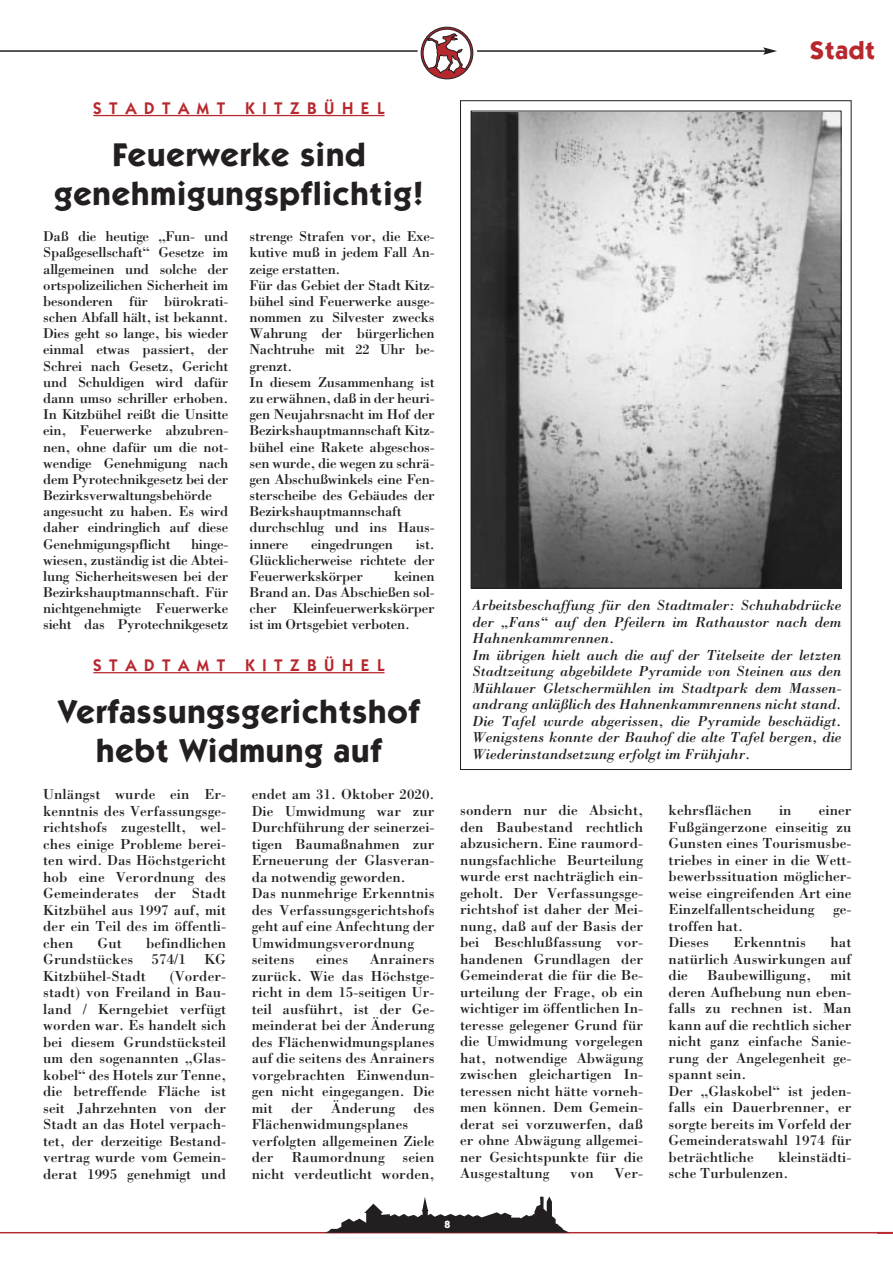
<style>
.page{position:relative;width:893px;height:1262px;background:#fff}
.page>*{position:absolute;margin:0;border:0;box-sizing:border-box;transform-origin:0 0}
.t1{font:700 33px/39px "Itc Kabel";letter-spacing:.03em;color:#231f20;text-align:center}
.t2{font:700 25.5px "Itc Kabel";letter-spacing:.03em;color:#b7282e}
.t3{font:600 16.95px "Itc Kabel";letter-spacing:.445em;color:#b7282e}
.t4{font:15px/16.5px "Bodoni";letter-spacing:.005em;color:#231f20;text-align:justify}
.t5{font:italic 15px/16.5px "Bodoni";color:#231f20}
.t6{font:14.7px/16.2px "Bodoni";letter-spacing:-.015em;color:#231f20;text-align:justify}
.t7{font:700 10.5px "Itc Kabel";color:#fff}
</style>
<div class="page">
<hr style="left:0;top:1231px;width:892px;height:2px;background:#b7282e">
<hr style="left:0;top:50px;width:765px;height:2px;background:#231f20">
<svg style="left:763px;top:47px;width:14px;height:8px"></svg>
<div style="left:417px;top:23px;width:60px;height:60px;background:#fff;border-radius:50%"></div>
<svg style="left:421px;top:27px;width:52px;height:52px"></svg>
<svg style="left:325px;top:1196px;width:244px;height:36px"></svg>
<img style="left:472px;top:113px;width:367px;height:473px">
<hr style="left:93px;top:115px;width:291px;height:1px;background:#b7282e">
<hr style="left:93px;top:672px;width:291px;height:1px;background:#b7282e">
<h2 class="t2" style="left:809px;top:40px;width:67px">Stadt</h2>
<p class="t3" style="left:93px;top:102px;width:293px">STADTAMT KITZBÜHEL</p>
<h1 class="t1" style="left:54px;top:138px;width:371px">Feuerwerke sind genehmigungspflichtig!</h1>
<p class="t6" style="left:43px;top:230px;width:186px;text-align:left">Daß die heutige „Fun- und<br>Spaßgesellschaft“ Gesetze im allgemeinen und solche der ortspolizeilichen Sicherheit im besonderen für bürokrati&shy;schen Abfall hält, ist bekannt.<br>Dies geht so lange, bis wieder einmal etwas passiert, der<br>Schrei nach Gesetz, Gericht und Schuldigen wird dafür dann umso schriller erhoben.<br>In Kitzbühel reißt die Unsitte ein, Feuerwerke abzubren&shy;nen, ohne dafür um die not&shy;wendige Genehmigung nach dem Pyrotechnikgesetz bei der<br>Bezirksverwaltungsbehörde angesucht zu haben. Es wird daher eindringlich auf diese<br>Genehmigungspflicht</p>
<p class="t6" style="left:249px;top:230px;width:186px;text-align:left">strenge Strafen vor, die Exe&shy;kutive muß in jedem Fall An&shy;zeige erstatten.<br>Für das Gebiet der Stadt Kitz&shy;bühel sind Feuerwerke ausge&shy;nommen zu Silvester zwecks<br>Wahrung der bürgerlichen<br>Nachtruhe mit 22 Uhr be&shy;grenzt.<br>In diesem Zusammenhang ist zu erwähnen, daß in der heuri&shy;gen Neujahrsnacht im Hof der<br>Bezirkshauptmannschaft Kitz&shy;bühel eine Rakete abgeschos&shy;sen wurde, die wegen zu schrä&shy;gen Abschußwinkels eine Fen&shy;sterscheibe des Gebäudes der<br>Bezirkshauptmannschaft durchschlug und ins Haus&shy;innere</p>
<p class="t6" style="left:311px;top:537px;width:83px">eingedrungen</p>
<p class="t6" style="left:43px;top:537px;width:186px;text-indent:148px">hinge&shy;wiesen, zuständig ist die Abtei&shy;lung Sicherheitswesen bei der Bezirkshauptmannschaft. Für nichtgenehmigte Feuerwerke sieht das Pyrotechnikgesetz</p>
<p class="t6" style="left:249px;top:537px;width:186px;text-indent:166px">ist.<br>Glücklicherweise richtete der Feuerwerkskörper</p>
<p class="t6" style="left:249px;top:569px;width:186px;text-indent:144px">keinen Brand an. Das Abschießen sol&shy;cher Kleinfeuerwerkskörper ist im Ortsgebiet verboten.</p>
<p class="t3" style="left:93px;top:659px;width:293px">STADTAMT KITZBÜHEL</p>
<h1 class="t1" style="left:58px;top:694px;width:362px">Verfassungsgerichtshof hebt Widmung auf</h1>
<p class="t4" style="left:43px;top:787px;width:184px">Unlängst wurde ein Er&shy;kenntnis des Verfassungsge&shy;richtshofs zugestellt, wel&shy;ches einige Probleme berei&shy;ten wird. Das Höchstgericht hob eine Verordnung des Gemeinderates der Stadt Kitzbühel aus 1997 auf, mit der ein Teil des im öffentli&shy;chen</p>
<p class="t4" style="left:43px;top:936px;width:184px;text-indent:103px">befindlichen Grundstückes 574/1 KG Kitzbühel-Stadt</p>
<p class="t4" style="left:98px;top:936px;width:26px">Gut</p>
<p class="t4" style="left:43px;top:969px;width:184px;text-indent:127px">(Vorder&shy;stadt) von Freiland in Bau&shy;land / Kerngebiet verfügt worden war. Es handelt sich bei diesem Grundstücksteil um den sogenannten „Glas&shy;kobel“ des Hotels zur Tenne, die betreffende Fläche ist seit Jahrzehnten von der Stadt an das Hotel verpach&shy;tet, der derzeitige Bestand&shy;vertrag wurde vom Gemein&shy;derat 1995 genehmigt und</p>
<p class="t4" style="left:252px;top:787px;width:184px;text-align:left">endet am 31. Oktober 2020.<br>Die Umwidmung war zur<br>Durchführung der seinerzei&shy;tigen Baumaßnahmen zur<br>Erneuerung der Glasveran&shy;da notwendig geworden.<br>Das nunmehrige Erkenntnis des Verfassungsgerichtshofs geht auf eine Anfechtung der<br>Umwidmungsverordnung seitens</p>
<p class="t4" style="left:252px;top:952px;width:184px;text-align:left;text-indent:118px">Anrainers zurück. Wie das Höchstge&shy;richt in dem 15-seitigen Ur&shy;teil ausführt, ist der Ge&shy;meinderat bei der Änderung des Flächenwidmungsplanes auf die seitens des Anrainers vorgebrachten Einwendun&shy;gen nicht eingegangen. Die mit der Änderung des<br>Flächenwidmungsplanes verfolgten allgemeinen Ziele der Raumordnung seien nicht verdeutlicht worden,</p>
<p class="t4" style="left:316px;top:952px;width:33px">eines</p>
<p class="t5" style="left:472px;top:599px;width:370px">Arbeitsbeschaffung für den Stadtmaler: Schuhabdrücke der „Fans“ auf den Pfeilern im Rathaustor nach dem Hahnenkammrennen.<br>Im übrigen hielt auch die auf der Titelseite der letzten Stadtzeitung abgebildete Pyramide von Steinen aus den Mühlauer Gletschermühlen im Stadtpark dem Massen&shy;andrang anläßlich des Hahnenkammrennens nicht stand.<br>Die Tafel wurde abgerissen, die Pyramide beschädigt.<br>Wenigstens konnte der Bauhof die alte Tafel bergen, die Wiederinstandsetzung erfolgt im Frühjahr.</p>
<p class="t4" style="left:460px;top:803px;width:184px">sondern nur die Absicht, den Baubestand rechtlich abzusichern. Eine raumord&shy;nungsfachliche Beurteilung wurde erst nachträglich ein&shy;geholt. Der Verfassungsge&shy;richtshof ist daher der Mei&shy;nung, daß auf der Basis der bei Beschlußfassung vor&shy;handenen Grundlagen der Gemeinderat die für die Be&shy;urteilung der Frage, ob ein wichtiger im öffentlichen In&shy;teresse gelegener Grund für die Umwidmung vorgelegen hat, notwendige Abwägung zwischen gleichartigen In&shy;teressen nicht hätte vorneh&shy;men können. Dem Gemein&shy;derat sei vorzuwerfen, daß er ohne Abwägung allgemei&shy;ner Gesichtspunkte für die Ausgestaltung</p>
<p class="t4" style="left:570px;top:1166px;width:25px">von</p>
<p class="t4" style="left:614px;top:1166px;width:30px">Ver-</p>
<p class="t4" style="left:668px;top:803px;width:85px">kehrsflächen</p>
<p class="t4" style="left:779px;top:803px;width:14px">in</p>
<p class="t4" style="left:668px;top:803px;width:184px;text-align:left;text-indent:150px">einer<br>Fußgängerzone einseitig zu<br>Gunsten eines Tourismusbe&shy;triebes in einer in die Wett&shy;bewerbssituation möglicher&shy;weise eingreifenden Art eine<br>Einzelfallentscheidung ge&shy;troffen hat.<br>Dieses</p>
<p class="t4" style="left:668px;top:935px;width:184px;text-indent:162px">hat natürlich Auswirkungen auf die</p>
<p class="t4" style="left:733px;top:935px;width:74px">Erkenntnis</p>
<p class="t4" style="left:707px;top:968px;width:105px">Baubewilligung,</p>
<p class="t4" style="left:668px;top:968px;width:184px;text-align:left;text-indent:162px">mit deren Aufhebung nun eben&shy;falls zu rechnen ist. Man kann auf die rechtlich sicher nicht ganz einfache Sanie&shy;rung der Angelegenheit ge&shy;spannt sein.<br>Der „Glaskobel“ ist jeden&shy;falls ein Dauerbrenner, er sorgte bereits im Vorfeld der<br>Gemeinderatswahl 1974 für beträchtliche</p>
<p class="t4" style="left:668px;top:1150px;width:184px;text-indent:110px">kleinstädti&shy;sche Turbulenzen.</p>
<p class="t7" style="left:444px;top:1220px;width:7px">8</p>
</div>
